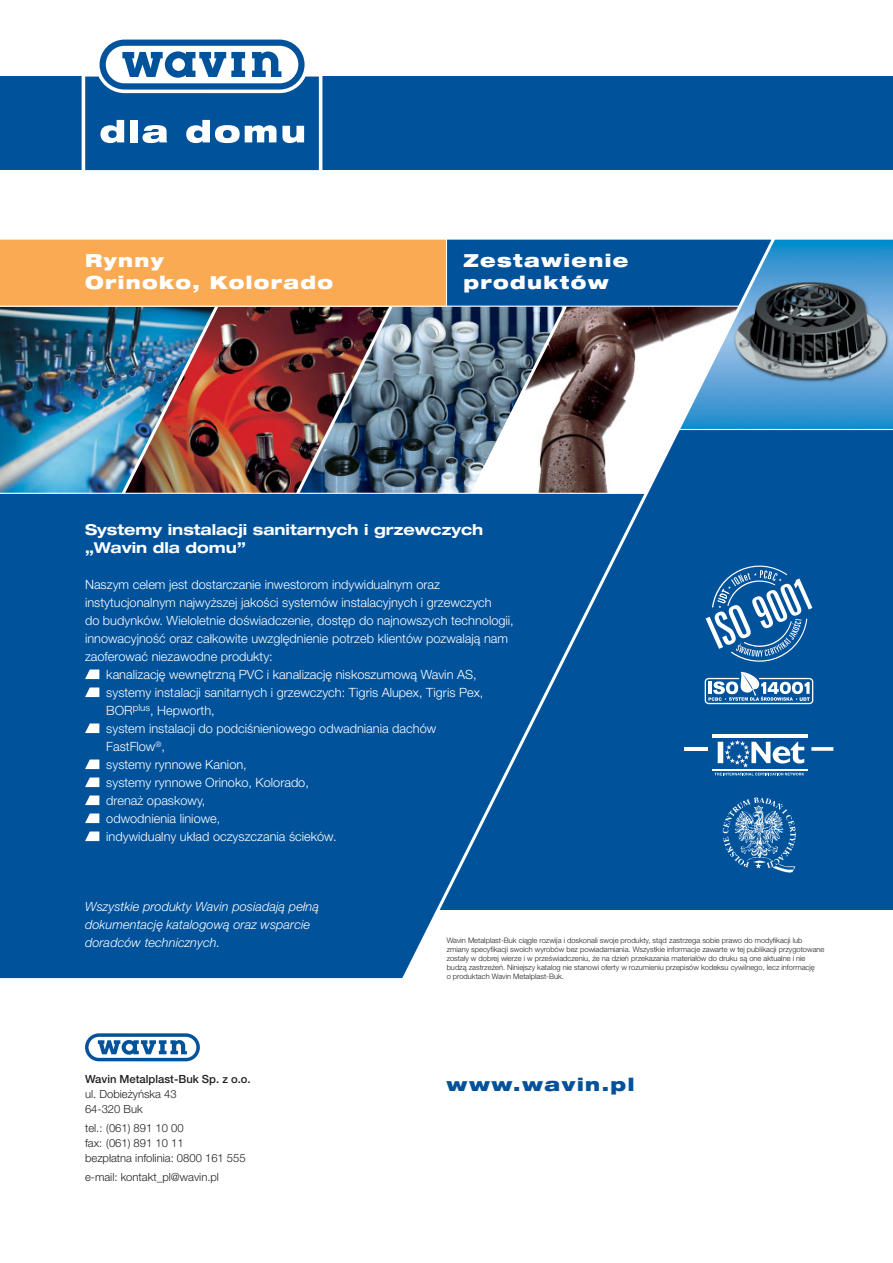
<style>
.page{position:relative;width:893px;height:1263px;background:#fff}
.page>*{position:absolute;margin:0;border:0;box-sizing:border-box;transform-origin:0 0}
.t1{font:900 expanded 18px/21.8px "Helvetica Neue LT Pl";letter-spacing:.075em;color:#fff}
.t2{font:900 expanded 18px "Helvetica Neue LT Pl";letter-spacing:.085em;color:#00529b}
.t3{font:700 expanded 15px/18px "Helvetica Neue LT Pl";color:#fff}
.t4{font:300 12.75px "Helvetica Neue LT Pl";color:#fff}
.t5{font:italic 300 12.75px/18px "Helvetica Neue LT Pl";letter-spacing:.005em;color:#fff}
.t6{font:300 11.25px/15px "Helvetica Neue LT Pl";color:#231f1f}
.t7{font:500 11.25px "Helvetica Neue LT Pl";color:#231f1f}
.t8{font:300 7.5px/9px "Helvetica Neue LT Pl";color:#231f1f}
</style>
<div class="page">
<div style="left:0;top:77px;width:893px;height:93px;background:#00529b"></div>
<svg style="left:82px;top:39px;width:240px;height:132px"></svg>
<img style="left:0;top:239px;width:893px;height:740px">
<hr style="left:0;top:306px;width:740px;height:1px;background:#fff">
<div style="left:79px;top:493px;width:489px;height:30px;background:#00529b"></div>
<hr style="left:0;top:493px;width:645px;height:1px;background:#fff">
<svg style="left:706px;top:563px;width:106px;height:102px;background:#3a79b1"></svg>
<svg style="left:705px;top:672px;width:108px;height:32px"></svg>
<img style="left:721px;top:795px;width:76px;height:79px">
<svg style="left:811px;top:747px;width:22px;height:4px"></svg>
<hr style="left:712px;top:734px;width:96px;height:4px;background:#fff">
<hr style="left:685px;top:747px;width:23px;height:4px;background:#fff">
<hr style="left:712px;top:769px;width:95px;height:2px;background:#fff">
<svg style="left:714px;top:773px;width:90px;height:2px"></svg>
<div style="left:718px;top:742px;width:5px;height:21px;background:#fff"></div>
<svg style="left:725px;top:740px;width:79px;height:27px"></svg>
<svg style="left:85px;top:1033px;width:115px;height:28px"></svg>
<svg style="left:85px;top:669px;width:14px;height:10px"></svg>
<svg style="left:85px;top:687px;width:14px;height:10px"></svg>
<svg style="left:85px;top:723px;width:14px;height:10px"></svg>
<svg style="left:85px;top:759px;width:14px;height:10px"></svg>
<svg style="left:85px;top:777px;width:14px;height:10px"></svg>
<svg style="left:85px;top:795px;width:14px;height:10px"></svg>
<svg style="left:85px;top:813px;width:14px;height:10px"></svg>
<svg style="left:85px;top:831px;width:14px;height:10px"></svg>
<h1 class="t1" style="left:85px;top:252px;width:250px">Rynny<br>Orinoko, Kolorado</h1>
<h1 class="t1" style="left:463px;top:252px;width:167px">Zestawienie produktów</h1>
<p class="t3" style="left:85px;top:522px;width:400px">Systemy instalacji sanitarnych i grzewczych „Wavin dla domu”</p>
<p class="t4" style="left:85px;top:580px;width:356px">Naszym celem jest dostarczanie inwestorom indywidualnym oraz</p>
<p class="t4" style="left:85px;top:598px;width:408px">instytucjonalnym najwyższej jakości systemów instalacyjnych i grzewczych</p>
<p class="t4" style="left:85px;top:616px;width:430px">do budynków. Wieloletnie doświadczenie, dostęp do najnowszych technologii,</p>
<p class="t4" style="left:85px;top:634px;width:425px">innowacyjność oraz całkowite uwzględnienie potrzeb klientów pozwalają nam</p>
<p class="t4" style="left:85px;top:652px;width:189px">zaoferować niezawodne produkty:</p>
<p class="t4" style="left:106px;top:670px;width:372px">kanalizację wewnętrzną PVC i kanalizację niskoszumową Wavin AS,</p>
<p class="t4" style="left:106px;top:688px;width:379px">systemy instalacji sanitarnych i grzewczych: Tigris Alupex, Tigris Pex,</p>
<p class="t4" style="left:106px;top:706px;width:110px">BOR<sup>plus</sup>, Hepworth,</p>
<p class="t4" style="left:106px;top:724px;width:331px">system instalacji do podciśnieniowego odwadniania dachów</p>
<p class="t4" style="left:106px;top:742px;width:60px">FastFlow<sup>®</sup>,</p>
<p class="t4" style="left:106px;top:760px;width:142px">systemy rynnowe Kanion,</p>
<p class="t4" style="left:106px;top:778px;width:204px">systemy rynnowe Orinoko, Kolorado,</p>
<p class="t4" style="left:106px;top:796px;width:100px">drenaż opaskowy,</p>
<p class="t4" style="left:106px;top:814px;width:116px">odwodnienia liniowe,</p>
<p class="t4" style="left:106px;top:832px;width:232px">indywidualny układ oczyszczania ścieków.</p>
<p class="t5" style="left:85px;top:899px;width:235px">Wszystkie produkty Wavin posiadają pełną dokumentację katalogową oraz wsparcie doradców technicznych.</p>
<p class="t7" style="left:85px;top:1075px;width:167px">Wavin Metalplast-Buk Sp. z o.o.</p>
<p class="t6" style="left:85px;top:1088px;width:93px">ul. Dobieżyńska 43<br>64-320 Buk</p>
<p class="t6" style="left:85px;top:1122px;width:162px">tel.: (061) 891 10 00<br>fax: (061) 891 10 11<br>bezpłatna infolinia: 0800 161 555</p>
<p class="t6" style="left:85px;top:1171px;width:136px">e-mail: kontakt_pl@wavin.pl</p>
<p class="t8" style="left:447px;top:937px;width:379px">Wavin Metalplast-Buk ciągle rozwija i doskonali swoje produkty, stąd zastrzega sobie prawo do modyfikacji lub zmiany specyfikacji swoich wyrobów bez powiadamiania. Wszystkie informacje zawarte w tej publikacji przygotowane zostały w dobrej wierze i w przeświadczeniu, że na dzień przekazania materiałów do druku są one aktualne i nie budzą zastrzeżeń. Niniejszy katalog nie stanowi oferty w rozumieniu przepisów kodeksu cywilnego, lecz informację<br>o produktach Wavin Metalplast-Buk.</p>
<h1 class="t2" style="left:446px;top:1077px;width:189px">www.wavin.pl</h1>
</div>
